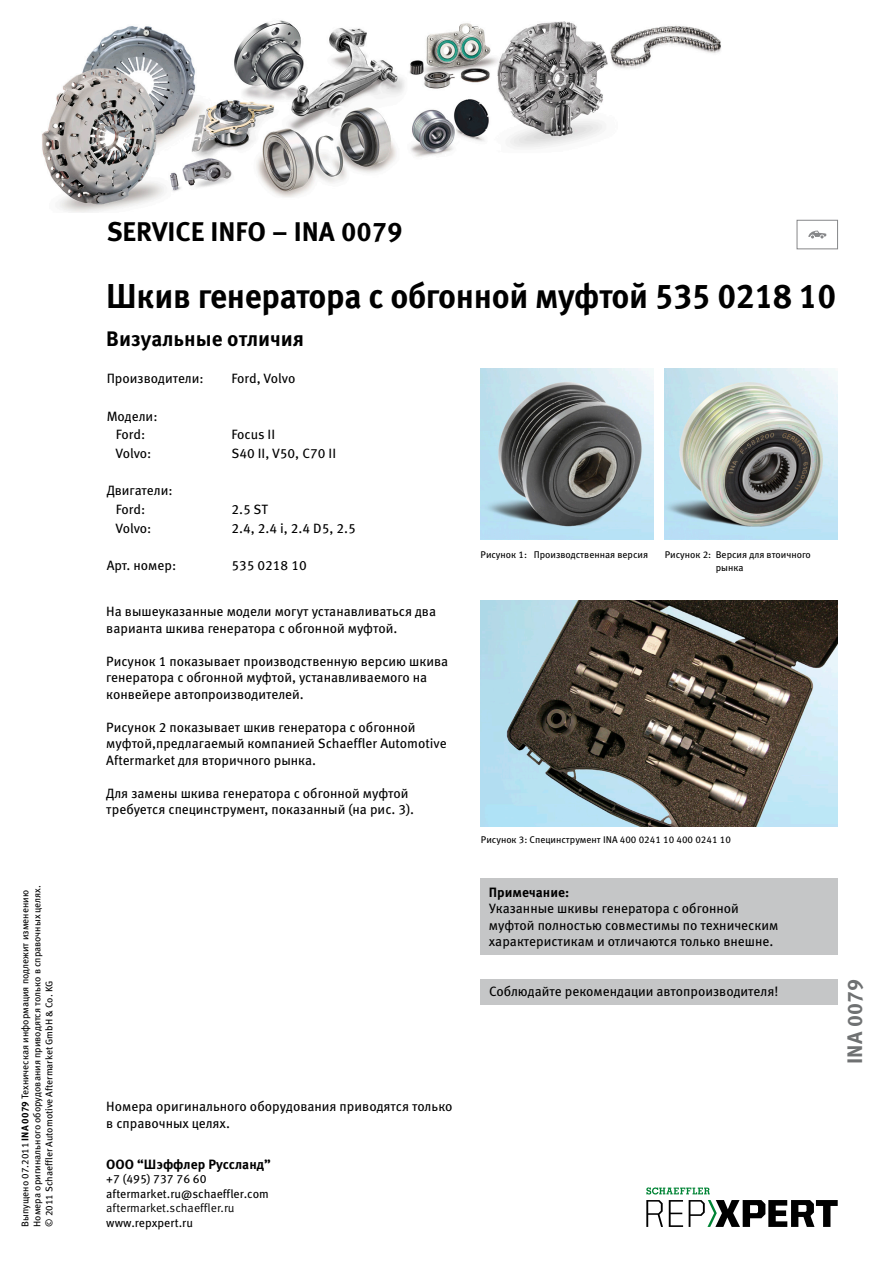
<style>
.page{position:relative;width:893px;height:1263px;background:#fff}
.page>*{position:absolute;margin:0;border:0;box-sizing:border-box;transform-origin:0 0}
.NADPIS_hlavní{font:700 34.5px "Meta Pro";letter-spacing:-.01em;color:#000;scale:.96 1}
.SERVICE_INFO{font:700 27px "Meta Pro";color:#000}
.NADPIS_menší{font:700 21px "Meta Pro";color:#000}
.t1{font:700 21px "Meta Pro";color:#6f7172}
.NORMAL_book{font:13.5px/16.5px "Meta Pro";color:#000}
.TABULKA{font:13.5px "Meta Pro";color:#000}
.RASTR_text_běžný{font:13.5px "Meta Pro";color:#000}
.NORMAL_book-2{font:700 13.5px "Meta Pro";color:#000}
.BOLD_normal{font:700 13.5px "Meta Pro";color:#000}
.NORMAL_book-3{font:12px "Meta Pro";color:#000}
.t2{font:12px "Meta Pro Norm";color:#000}
.VYDÁNÍ_datum{font:9.75px/12px "Meta Pro";color:#000}
.OBRAZ{font:9.75px/12.8px "Meta Pro";color:#000}
.s1{font-weight:700}
</style>
<div class="page">
<div style="left:480px;top:878px;width:358px;height:77px;background:#c5c6c7"></div>
<img style="left:480px;top:369px;width:173px;height:170px">
<img style="left:665px;top:369px;width:173px;height:170px">
<img style="left:481px;top:601px;width:357px;height:225px">
<div style="left:480px;top:980px;width:358px;height:25px;background:#c5c6c7"></div>
<div style="left:797px;top:220px;width:41px;height:29px;border:1px solid #868789"></div>
<svg style="left:808px;top:231px;width:18px;height:7px"></svg>
<img style="left:42px;top:20px;width:679px;height:193px">
<svg style="left:646px;top:1200px;width:17px;height:27px"></svg>
<svg style="left:669px;top:1200px;width:14px;height:27px"></svg>
<svg style="left:689px;top:1200px;width:149px;height:27px"></svg>
<svg style="left:646px;top:1187px;width:64px;height:7px"></svg>
<p class="VYDÁNÍ_datum" style="left:19px;top:1227px;width:343px;rotate:-90deg">Выпущено 07.2011 <span class="s1">INA 0079</span> Техническая информация подлежит изменению<br>Номера оригинального оборудования приводятся только в справочных целях. © 2011 Schaeffler Automotive Aftermarket GmbH &amp; Co. KG</p>
<p class="SERVICE_INFO" style="left:107px;top:210px;width:297px">SERVICE INFO – INA 0079</p>
<p class="NADPIS_hlavní" style="left:106px;top:269px;width:762px">Шкив генератора с обгонной муфтой 535 0218 10</p>
<p class="NADPIS_menší" style="left:106px;top:323px;width:199px">Визуальные отличия</p>
<p class="TABULKA" style="left:107px;top:368px;width:99px">Производители:</p>
<p class="TABULKA" style="left:231px;top:368px;width:65px">Ford, Volvo</p>
<p class="TABULKA" style="left:107px;top:406px;width:52px">Модели:</p>
<p class="TABULKA" style="left:116px;top:424px;width:31px">Ford:</p>
<p class="TABULKA" style="left:231px;top:424px;width:45px">Focus II</p>
<p class="TABULKA" style="left:116px;top:443px;width:37px">Volvo:</p>
<p class="TABULKA" style="left:231px;top:443px;width:106px">S40 II, V50, C70 II</p>
<p class="TABULKA" style="left:107px;top:480px;width:67px">Двигатели:</p>
<p class="TABULKA" style="left:116px;top:499px;width:31px">Ford:</p>
<p class="TABULKA" style="left:231px;top:499px;width:38px">2.5 ST</p>
<p class="TABULKA" style="left:116px;top:518px;width:37px">Volvo:</p>
<p class="TABULKA" style="left:231px;top:518px;width:126px">2.4, 2.4 i, 2.4 D5, 2.5</p>
<p class="TABULKA" style="left:107px;top:555px;width:71px">Арт. номер:</p>
<p class="TABULKA" style="left:231px;top:555px;width:77px">535 0218 10</p>
<p class="NORMAL_book" style="left:106px;top:602px;width:331px">На вышеуказанные модели могут устанавливаться два варианта шкива генератора с обгонной муфтой.</p>
<p class="NORMAL_book" style="left:106px;top:652px;width:343px">Рисунок 1 показывает производственную версию шкива генератора с обгонной муфтой, устанавливаемого на конвейере автопроизводителей.</p>
<p class="NORMAL_book" style="left:106px;top:718px;width:342px">Рисунок 2 показывает шкив генератора с обгонной муфтой,предлагаемый компанией Schaeffler Automotive<br>Aftermarket для вторичного рынка.</p>
<p class="NORMAL_book" style="left:106px;top:784px;width:309px">Для замены шкива генератора с обгонной муфтой требуется специнструмент, показанный (на рис. 3).</p>
<p class="OBRAZ" style="left:481px;top:548px;width:169px">Рисунок 1: Производственная версия</p>
<p class="OBRAZ" style="left:716px;top:548px;width:97px;text-indent:-51px">Рисунок 2: Версия для втоичного рынка</p>
<p class="OBRAZ" style="left:481px;top:833px;width:251px">Рисунок 3: Специнструмент INA 400 0241 10 400 0241 10</p>
<p class="BOLD_normal" style="left:489px;top:882px;width:82px">Примечание:</p>
<p class="NORMAL_book" style="left:489px;top:899px;width:291px">Указанные шкивы генератора с обгонной муфтой полностью совместимы по техническим характеристикам и отличаются только внешне.</p>
<p class="RASTR_text_běžný" style="left:489px;top:981px;width:291px">Соблюдайте рекомендации автопроизводителя!</p>
<p class="NORMAL_book" style="left:106px;top:1097px;width:348px">Номера оригинального оборудования приводятся только в справочных целях.</p>
<p class="NORMAL_book-2" style="left:106px;top:1154px;width:166px">ООО “Шэффлер Руссланд”</p>
<p class="NORMAL_book-3" style="left:106px;top:1170px;width:102px">+7 (495) 737 76 60</p>
<p class="NORMAL_book-3" style="left:106px;top:1184px;width:164px">aftermarket.ru@schaeffler.com</p>
<p class="t2" style="left:106px;top:1199px;width:130px">aftermarket.schaeffler.ru</p>
<p class="NORMAL_book-3" style="left:106px;top:1213px;width:88px">www.repxpert.ru</p>
<h3 class="t1" style="left:838px;top:1064px;width:86px;rotate:-90deg">INA 0079</h3>
</div>
